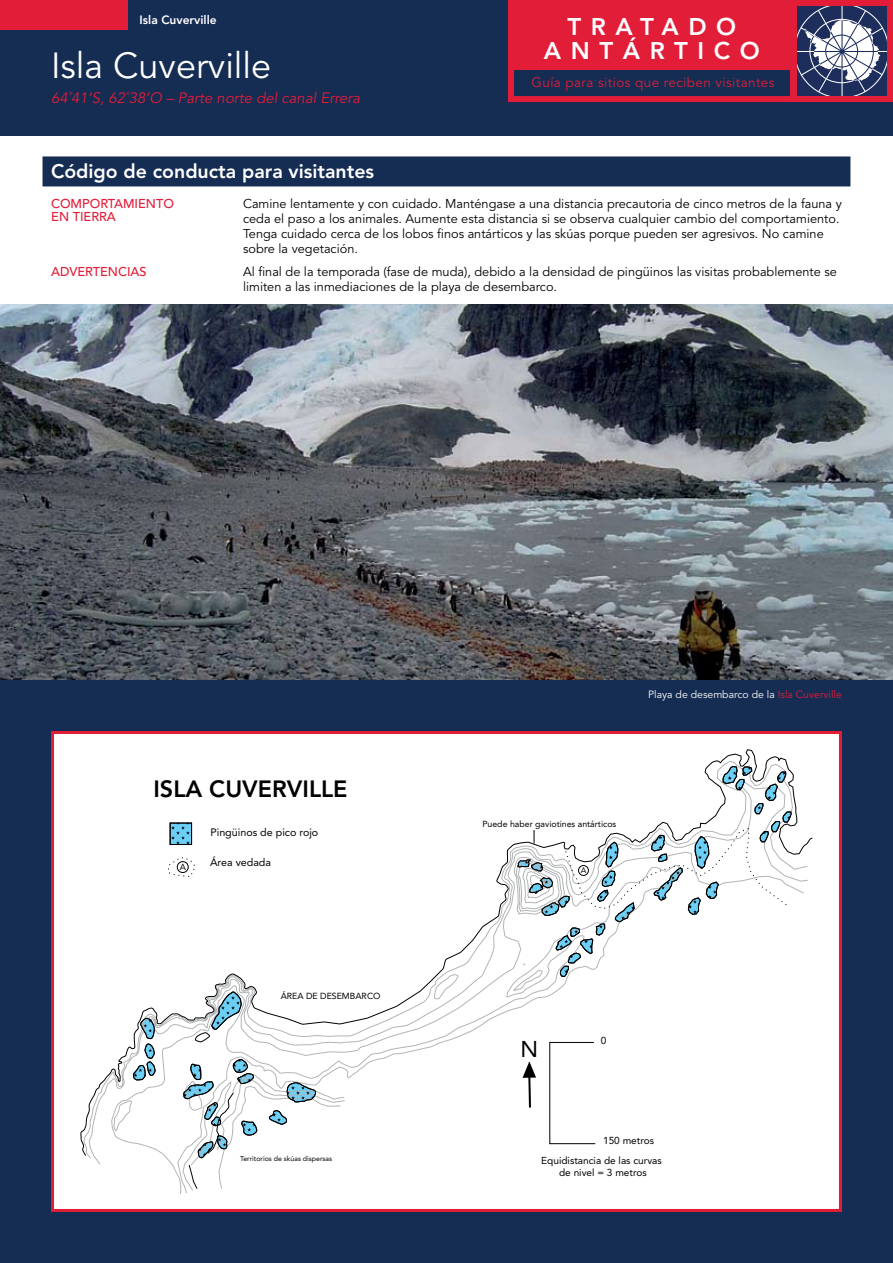
<style>
.page{position:relative;width:893px;height:1263px;background:#152c53}
.page>*{position:absolute;margin:0;border:0;box-sizing:border-box;transform-origin:0 0}
.t1{font:36px "Avenir";color:#fff}
.t2{font:800 24px/24px "Avenir";letter-spacing:.4em;color:#fff;text-align:center}
.t3{font:800 23.4px "Avenir";color:#000}
.t4{font:22.65px "Avenir";color:#000}
.t5{font:800 19.5px "Avenir";color:#fff}
.t6{font:italic 15px "Avenir";color:#e21d38}
.t7{font:13.5px "Avenir";letter-spacing:.03em;color:#e21d38}
.t8{font:12.75px/15px "Avenir";color:#000}
.t9{font:500 12.75px "Avenir";color:#e21d38}
.t10{font:800 12px "Avenir";color:#fff}
.t11{font:10.8px "Avenir";color:#000}
.t12{font:10.5px "Avenir";color:#fff}
.t13{font:10.05px/19.4px "Avenir";color:#000}
.t14{font:8.7px "Avenir";color:#000}
.t15{font:7.95px "Avenir";color:#000}
.t16{font:7.05px "Avenir";color:#000}
.s1{color:#e21d38}
</style>
<div class="page">
<div style="left:53px;top:732px;width:787px;height:478px;background:#fff"></div>
<svg style="left:80px;top:841px;width:437px;height:336px"></svg>
<svg style="left:178px;top:977px;width:390px;height:216px"></svg>
<svg style="left:150px;top:852px;width:417px;height:248px"></svg>
<svg style="left:522px;top:1061px;width:15px;height:48px"></svg>
<svg style="left:167px;top:857px;width:29px;height:20px"></svg>
<svg style="left:549px;top:1041px;width:47px;height:104px"></svg>
<svg style="left:189px;top:1165px;width:8px;height:24px"></svg>
<svg style="left:172px;top:825px;width:18px;height:18px"></svg>
<div style="left:170px;top:823px;width:22px;height:22px;border:1px solid #000"></div>
<svg style="left:133px;top:1017px;width:23px;height:73px"></svg>
<svg style="left:287px;top:1082px;width:29px;height:22px"></svg>
<svg style="left:269px;top:1110px;width:18px;height:15px"></svg>
<svg style="left:183px;top:991px;width:74px;height:167px"></svg>
<svg style="left:517px;top:749px;width:296px;height:228px"></svg>
<div style="left:51px;top:731px;width:791px;height:481px;border:3px solid #e21d38"></div>
<div style="left:0;top:0;width:128px;height:30px;background:#e21d38"></div>
<img style="left:0;top:304px;width:893px;height:375px">
<svg style="left:508px;top:0;width:385px;height:102px"></svg>
<div style="left:0;top:136px;width:893px;height:168px;background:#fff"></div>
<div style="left:43px;top:156px;width:807px;height:30px;background:#152c53"></div>
<p class="t10" style="left:140px;top:12px;width:79px">Isla Cuverville</p>
<h1 class="t1" style="left:51px;top:45px;width:222px">Isla Cuverville</h1>
<p class="t6" style="left:51px;top:89px;width:311px">64˚41’S, 62˚38’O – Parte norte del canal Errera</p>
<h2 class="t2" style="left:544px;top:15px;width:217px">TRATADO<br>ANTÁRTICO</h2>
<p class="t7" style="left:531px;top:74px;width:245px">Guía para sitios que reciben visitantes</p>
<h3 class="t5" style="left:51px;top:160px;width:325px">Código de conducta para visitantes</h3>
<p class="t9" style="left:51px;top:196px;width:124px">COMPORTAMIENTO</p>
<p class="t8" style="left:243px;top:196px;width:600px">Camine lentamente y con cuidado. Manténgase a una distancia precautoria de cinco metros de la fauna y ceda el paso a los animales. Aumente esta distancia si se observa cualquier cambio del comportamiento.<br>Tenga cuidado cerca de los lobos finos antárticos y las skúas porque pueden ser agresivos. No camine sobre la vegetación.</p>
<p class="t9" style="left:51px;top:265px;width:97px">ADVERTEN CIAS</p>
<p class="t8" style="left:243px;top:265px;width:595px">Al final de la temporada (fase de muda), debido a la densidad de pingüinos las visitas probablemente se limiten a las inmediaciones de la playa de desembarco.</p>
<p class="t9" style="left:51px;top:209px;width:66px">EN TIERRA</p>
<h3 class="t3" style="left:153px;top:775px;width:196px">ISLA CUVERVILLE</h3>
<p class="t14" style="left:180px;top:861px;width:8px">A</p>
<p class="t11" style="left:210px;top:826px;width:109px">Pingüinos de pico rojo</p>
<p class="t11" style="left:210px;top:856px;width:63px">Área vedada</p>
<p class="t14" style="left:281px;top:991px;width:101px">ÁREA DE DESEMBARCO</p>
<p class="t16" style="left:240px;top:1155px;width:94px">Territorios de skúas dispersas</p>
<p class="t12" style="left:648px;top:688px;width:195px">Playa de desembarco de la <span class="s1">Isla Cuverville</span></p>
<p class="t14" style="left:482px;top:818px;width:135px">Puede haber gaviotines antárticos</p>
<p class="t15" style="left:581px;top:865px;width:7px">A</p>
<h3 class="t4" style="left:520px;top:1036px;width:19px">N</h3>
<p class="t13" style="left:601px;top:1031px;width:7px">0</p>
<p class="t13" style="left:541px;top:1131px;width:122px;text-indent:62px">150 metros<br>Equidistancia de las curvas</p>
<p class="t13" style="left:559px;top:1163px;width:89px">de nivel = 3 metros</p>
</div>
